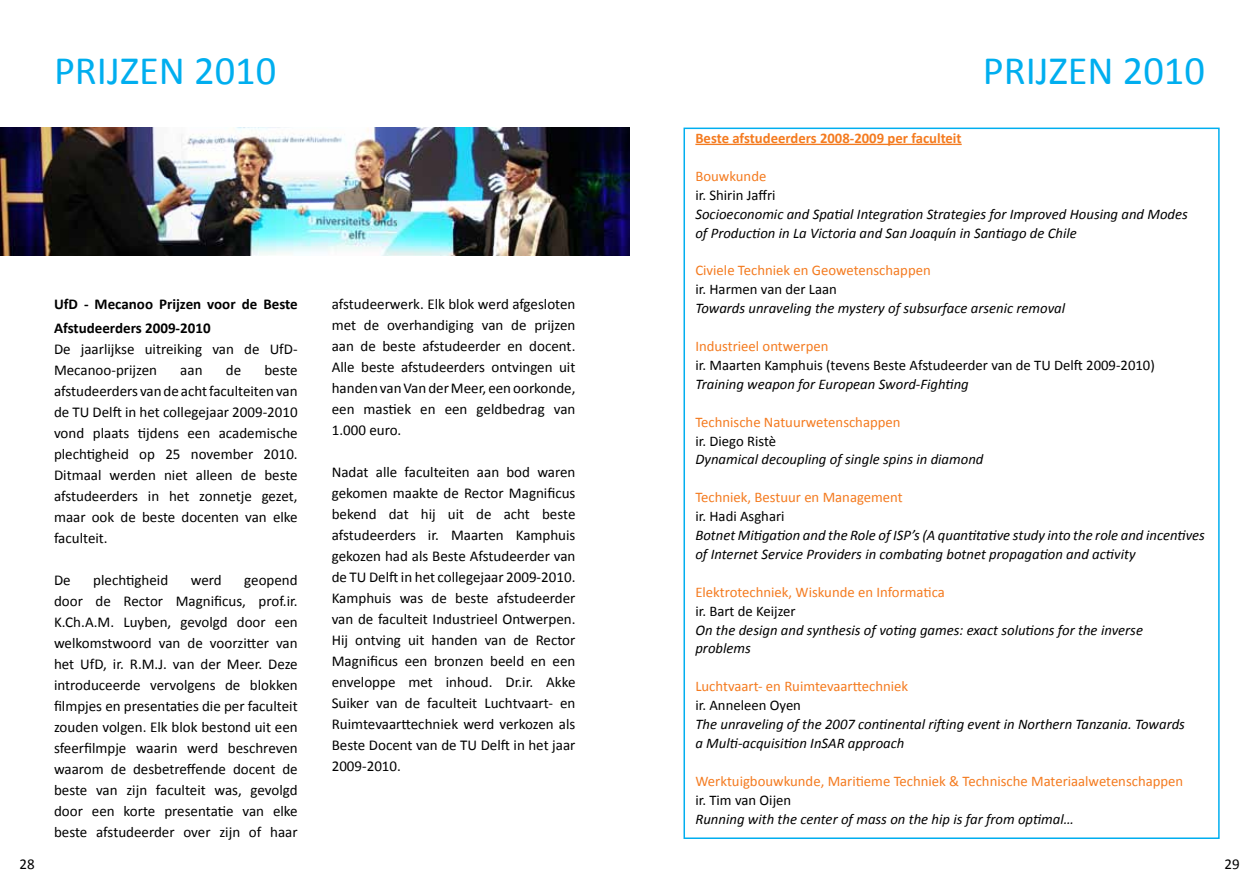
<style>
.page{position:relative;width:1259px;height:893px;background:#fff}
.page>*{position:absolute;margin:0;border:0;box-sizing:border-box;transform-origin:0 0}
.t1{font:40.5px "Calibri";color:#00aeef}
.t2{font:15px/21px "Calibri";color:#000;text-align:justify}
.t3{font:700 15px/24px "Calibri";color:#000}
.t4{font:italic 14.7px/18.9px "Calibri";color:#000}
.t5{font:14.7px "Calibri";color:#f47b20}
.t6{font:14.7px "Calibri";color:#000}
.t7{font:700 14.7px "Calibri";color:#f47b20}
</style>
<div class="page">
<img style="left:0;top:128px;width:629px;height:127px">
<hr style="left:695px;top:144px;width:266px;height:1px;background:#f47b20">
<h1 class="t1" style="left:54px;top:45px;width:224px">PRIJZEN 2010</h1>
<p class="t3" style="left:54px;top:292px;width:245px">UfD - Mecanoo Prijzen voor de Beste<br>Afstudeerders 2009-2010</p>
<p class="t2" style="left:54px;top:338px;width:245px">De jaarlijkse uitreiking van de UfD-<br>Mecanoo-prijzen</p>
<p class="t2" style="left:54px;top:359px;width:245px;text-indent:210px">beste afstudeerders van de acht faculteiten van de TU Delft in het collegejaar 2009-2010 vond plaats tijdens een academische plechtigheid op 25 november 2010.<br>Ditmaal werden niet alleen de beste afstudeerders in het zonnetje gezet, maar ook de beste docenten van elke faculteit.</p>
<p class="t2" style="left:54px;top:569px;width:18px">De</p>
<p class="t2" style="left:93px;top:569px;width:76px">plechtigheid</p>
<p class="t2" style="left:191px;top:569px;width:32px">werd</p>
<p class="t2" style="left:180px;top:359px;width:24px">aan</p>
<p class="t2" style="left:226px;top:359px;width:17px">de</p>
<p class="t2" style="left:54px;top:569px;width:245px;text-indent:190px">geopend door de Rector Magnificus, prof.ir.<br>K.Ch.A.M. Luyben, gevolgd door een welkomstwoord van de voorzitter van het UfD, ir. R.M.J. van der Meer. Deze introduceerde vervolgens de blokken filmpjes en presentaties die per faculteit zouden volgen. Elk blok bestond uit een sfeerfilmpje waarin werd beschreven waarom de desbetreffende docent de beste van zijn faculteit was, gevolgd door een korte presentatie van elke beste afstudeerder over zijn of haar</p>
<p class="t2" style="left:332px;top:293px;width:245px">afstudeerwerk. Elk blok werd afgesloten met de overhandiging van de prijzen aan de beste afstudeerder en docent.<br>Alle beste afstudeerders ontvingen uit handen van Van der Meer, een oorkonde, een mastiek en een geldbedrag van 1.000 euro.</p>
<p class="t2" style="left:332px;top:461px;width:245px">Nadat alle faculteiten aan bod waren gekomen maakte de Rector Magnificus bekend dat hij uit de acht beste afstudeerders ir. Maarten Kamphuis gekozen had als Beste Afstudeerder van de TU Delft in het collegejaar 2009-2010.<br>Kamphuis was de beste afstudeerder van de faculteit Industrieel Ontwerpen.<br>Hij ontving uit handen van de Rector Magnificus een bronzen beeld en een enveloppe met inhoud. Dr.ir. Akke Suiker van de faculteit Luchtvaart- en Ruimtevaarttechniek werd verkozen als Beste Docent van de TU Delft in het jaar 2009-2010.</p>
<h1 class="t1" style="left:982px;top:45px;width:224px">PRIJZEN 2010</h1>
<p class="t7" style="left:695px;top:129px;width:268px">Beste afstudeerders 2008-2009 per faculteit</p>
<p class="t5" style="left:695px;top:167px;width:72px">Bouwkunde</p>
<p class="t6" style="left:695px;top:186px;width:82px">ir. Shirin Jaffri</p>
<p class="t4" style="left:695px;top:204px;width:494px">Socioeconomic and Spatial Integration Strategies for Improved Housing and Modes of Production in La Victoria and San Joaquín in Santiago de Chile</p>
<p class="t5" style="left:695px;top:261px;width:237px">Civiele Techniek en Geowetenschappen</p>
<p class="t6" style="left:695px;top:280px;width:143px">ir. Harmen van der Laan</p>
<p class="t4" style="left:695px;top:298px;width:371px">Towards unraveling the mystery of subsurface arsenic removal</p>
<p class="t5" style="left:695px;top:337px;width:135px">Industrieel ontwerpen</p>
<p class="t6" style="left:695px;top:356px;width:461px">ir. Maarten Kamphuis (tevens Beste Afstudeerder van de TU Delft 2009-2010)</p>
<p class="t4" style="left:695px;top:374px;width:275px">Training weapon for European Sword-Fighting</p>
<p class="t5" style="left:695px;top:412px;width:207px">Technische Natuurwetenschappen</p>
<p class="t6" style="left:695px;top:431px;width:82px">ir. Diego Ristè</p>
<p class="t4" style="left:695px;top:450px;width:289px">Dynamical decoupling of single spins in diamond</p>
<p class="t5" style="left:695px;top:488px;width:209px">Techniek, Bestuur en Management</p>
<p class="t6" style="left:695px;top:507px;width:91px">ir. Hadi Asghari</p>
<p class="t4" style="left:695px;top:525px;width:511px">Botnet Mitigation and the Role of ISP’s (A quantitative study into the role and incentives of Internet Service Providers in combating botnet propagation and activity</p>
<p class="t5" style="left:695px;top:583px;width:251px">Elektrotechniek, Wiskunde en Informatica</p>
<p class="t6" style="left:695px;top:601px;width:102px">ir. Bart de Keijzer</p>
<p class="t4" style="left:695px;top:620px;width:449px">On the design and synthesis of voting games: exact solutions for the inverse problems</p>
<p class="t5" style="left:695px;top:677px;width:214px">Luchtvaart- en Ruimtevaarttechniek</p>
<p class="t6" style="left:695px;top:696px;width:107px">ir. Anneleen Oyen</p>
<p class="t4" style="left:695px;top:714px;width:491px">The unraveling of the 2007 continental rifting event in Northern Tanzania. Towards a Multi-acquisition InSAR approach</p>
<p class="t5" style="left:695px;top:772px;width:489px">Werktuigbouwkunde, Maritieme Techniek &amp; Technische Materiaalwetenschappen</p>
<p class="t6" style="left:695px;top:790px;width:97px">ir. Tim van Oijen</p>
<p class="t4" style="left:695px;top:809px;width:380px">Running with the center of mass on the hip is far from optimal…</p>
<p class="t2" style="left:19px;top:853px;width:17px">28</p>
<p class="t2" style="left:1224px;top:853px;width:17px">29</p>
</div>
